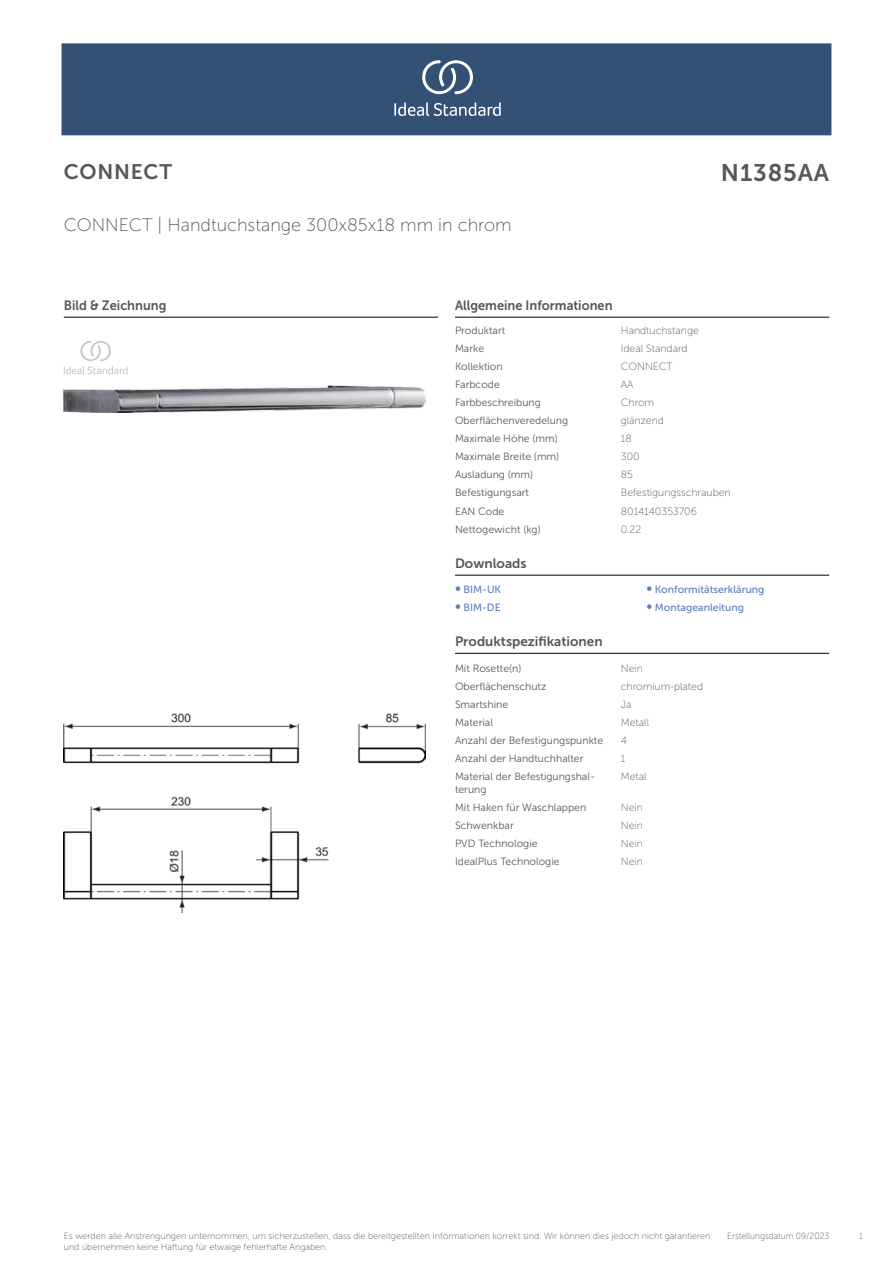
<style>
.page{position:relative;width:893px;height:1263px;background:#fff}
.page>*{position:absolute;margin:0;border:0;box-sizing:border-box;transform-origin:0 0}
.t1{font:24px "Museo Sans 700";letter-spacing:.035em;color:#575756}
.t2{font:21px "Museo Sans 700";letter-spacing:.035em;color:#575756}
.t3{font:18px "Museo Sans 100";color:#575756}
.t4{font:13.5px "Museo Sans 700";color:#575756;scale:.95 1}
.t5{font:13.5px "Museo Sans 700";color:#575756}
.t6{font:10.5px/12.6px "Museo Sans 300";color:#575756}
.t7{font:10.5px "Museo Sans 100";color:#575756}
.t8{font:10.5px "Museo Sans 500";color:#5b7ebf}
.t9{font:9px "Museo Sans 100";color:#575756}
.t10{font:9px "Museo Sans 100";color:#575756;scale:.95 1}
.s1{font-size:15px}
</style>
<div class="page">
<div style="left:62px;top:43px;width:769px;height:92px;background:#335075"></div>
<svg style="left:394px;top:102px;width:107px;height:14px"></svg>
<svg style="left:422px;top:60px;width:51px;height:34px"></svg>
<hr style="left:455px;top:317px;width:374px;height:1px;background:#000">
<hr style="left:455px;top:575px;width:374px;height:1px;background:#000">
<hr style="left:455px;top:653px;width:374px;height:1px;background:#000">
<hr style="left:64px;top:317px;width:374px;height:1px;background:#000">
<svg style="left:64px;top:341px;width:64px;height:33px"></svg>
<img style="left:64px;top:713px;width:361px;height:199px">
<img style="left:64px;top:385px;width:361px;height:28px">
<h2 class="t2" style="left:64px;top:160px;width:110px">CONNECT</h2>
<h1 class="t1" style="left:721px;top:160px;width:110px">N1385AA</h1>
<h3 class="t3" style="left:64px;top:215px;width:449px">CONNECT | Handtuchstange 300x85x18 mm in chrom</h3>
<p class="t4" style="left:64px;top:298px;width:110px">Bild &amp; Zeichnung</p>
<p class="t4" style="left:455px;top:298px;width:167px">Allgemeine Informationen</p>
<p class="t6" style="left:455px;top:324px;width:52px">Produktart</p>
<p class="t7" style="left:621px;top:325px;width:80px">Handtuchstange</p>
<p class="t6" style="left:455px;top:342px;width:31px">Marke</p>
<p class="t7" style="left:621px;top:343px;width:68px">Ideal Standard</p>
<p class="t6" style="left:455px;top:360px;width:49px">Kollektion</p>
<p class="t7" style="left:621px;top:361px;width:53px">CONNECT</p>
<p class="t6" style="left:455px;top:378px;width:46px">Farbcode</p>
<p class="t7" style="left:621px;top:379px;width:14px">AA</p>
<p class="t6" style="left:455px;top:396px;width:87px">Farbbeschreibung</p>
<p class="t7" style="left:621px;top:397px;width:35px">Chrom</p>
<p class="t6" style="left:455px;top:414px;width:115px">Oberflächenveredelung</p>
<p class="t7" style="left:621px;top:415px;width:45px">glänzend</p>
<p class="t6" style="left:455px;top:432px;width:104px">Maximale Höhe (mm)</p>
<p class="t7" style="left:621px;top:433px;width:12px">18</p>
<p class="t6" style="left:455px;top:450px;width:106px">Maximale Breite (mm)</p>
<p class="t7" style="left:621px;top:451px;width:20px">300</p>
<p class="t6" style="left:455px;top:469px;width:80px">Ausladung (mm)</p>
<p class="t7" style="left:621px;top:469px;width:14px">85</p>
<p class="t6" style="left:455px;top:487px;width:76px">Befestigungsart</p>
<p class="t7" style="left:621px;top:487px;width:111px">Befestigungsschrauben</p>
<p class="t6" style="left:455px;top:505px;width:51px">EAN Code</p>
<p class="t7" style="left:621px;top:505px;width:78px">8014140353706</p>
<p class="t6" style="left:455px;top:523px;width:87px">Nettogewicht (kg)</p>
<p class="t7" style="left:621px;top:523px;width:22px">0.22</p>
<p class="t5" style="left:455px;top:556px;width:73px">Downloads</p>
<p class="t8" style="left:455px;top:583px;width:48px"><span class="s1">•</span> BIM-UK</p>
<p class="t8" style="left:455px;top:601px;width:47px"><span class="s1">•</span> BIM-DE</p>
<p class="t8" style="left:646px;top:583px;width:120px"><span class="s1">•</span> Konformitätserklärung</p>
<p class="t8" style="left:646px;top:601px;width:99px"><span class="s1">•</span> Montageanleitung</p>
<p class="t5" style="left:455px;top:634px;width:149px">Produktspezifikationen</p>
<p class="t6" style="left:455px;top:662px;width:68px">Mit Rosette(n)</p>
<p class="t7" style="left:621px;top:662px;width:24px">Nein</p>
<p class="t6" style="left:455px;top:680px;width:93px">Oberflächenschutz</p>
<p class="t7" style="left:621px;top:680px;width:84px">chromium-plated</p>
<p class="t6" style="left:455px;top:698px;width:55px">Smartshine</p>
<p class="t7" style="left:621px;top:698px;width:12px">Ja</p>
<p class="t6" style="left:455px;top:716px;width:39px">Material</p>
<p class="t7" style="left:621px;top:717px;width:30px">Metall</p>
<p class="t6" style="left:455px;top:734px;width:150px">Anzahl der Befestigungspunkte</p>
<p class="t7" style="left:621px;top:735px;width:8px">4</p>
<p class="t6" style="left:455px;top:752px;width:130px">Anzahl der Handtuchhalter</p>
<p class="t7" style="left:621px;top:753px;width:6px">1</p>
<p class="t6" style="left:455px;top:770px;width:142px">Material der Befestigungshal&shy;terung</p>
<p class="t7" style="left:621px;top:771px;width:27px">Metal</p>
<p class="t6" style="left:455px;top:801px;width:133px">Mit Haken für Waschlappen</p>
<p class="t7" style="left:621px;top:801px;width:24px">Nein</p>
<p class="t6" style="left:455px;top:819px;width:60px">Schwenkbar</p>
<p class="t7" style="left:621px;top:820px;width:24px">Nein</p>
<p class="t6" style="left:455px;top:837px;width:84px">PVD Technologie</p>
<p class="t7" style="left:621px;top:838px;width:24px">Nein</p>
<p class="t6" style="left:455px;top:855px;width:106px">IdealPlus Technologie</p>
<p class="t7" style="left:621px;top:856px;width:24px">Nein</p>
<p class="t10" style="left:727px;top:1231px;width:109px">Erstellungsdatum 09/2023</p>
<p class="t9" style="left:64px;top:1231px;width:648px">Es werden alle Anstrengungen unternommen, um sicherzustellen, dass die bereitgestellten Informationen korrekt sind. Wir können dies jedoch nicht garantieren</p>
<p class="t10" style="left:859px;top:1231px;width:5px">1</p>
<p class="t9" style="left:64px;top:1242px;width:265px">und übernehmen keine Haftung für etwaige fehlerhafte Angaben.</p>
</div>
